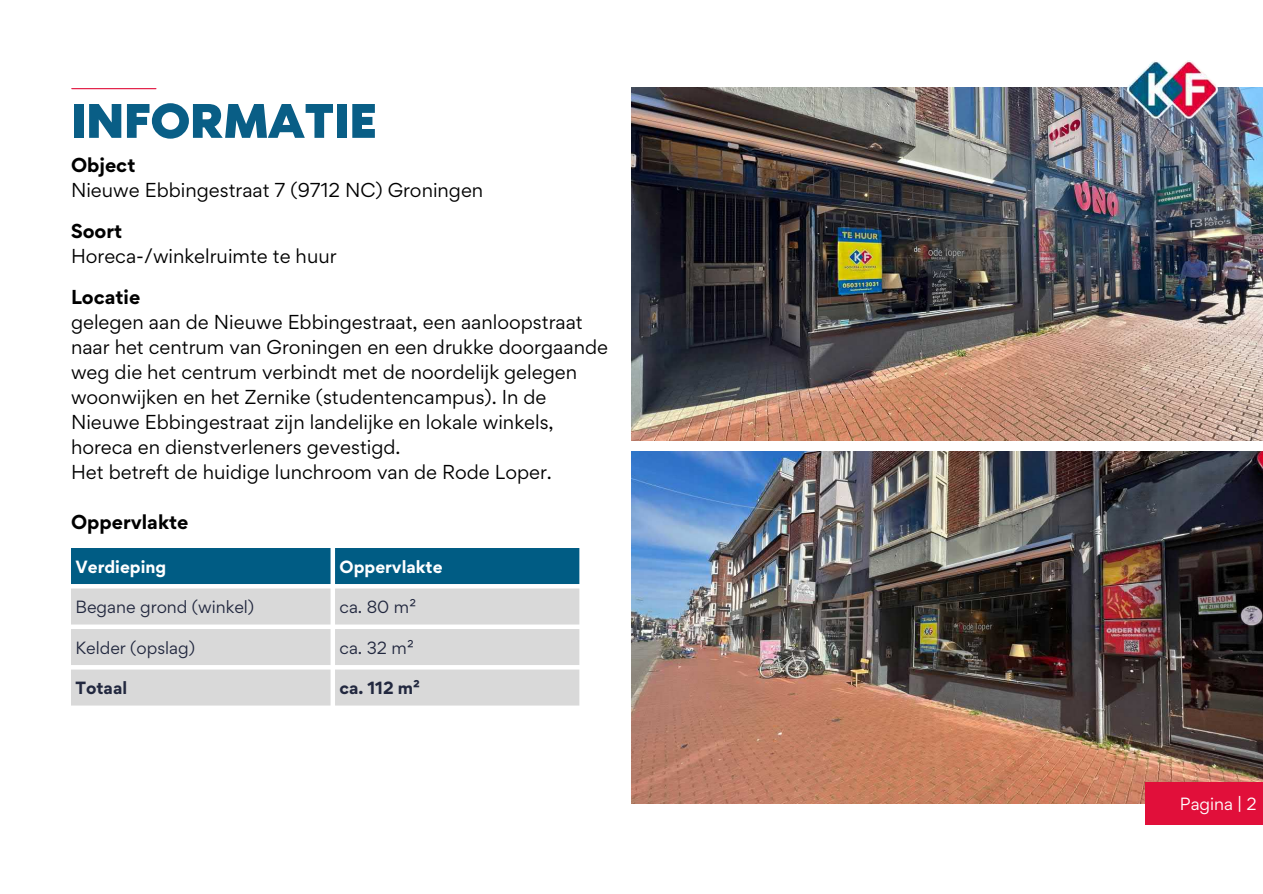
<style>
.page{position:relative;width:1263px;height:894px;background:#fff}
.page>*{position:absolute;margin:0;border:0;box-sizing:border-box;transform-origin:0 0}
.t1{font:61.35px "RTL Media Pro Medium";color:#095e86}
.t2{font:18px/25px "Gordita";color:#000}
.t3{font:700 18px "Gordita";color:#000}
.t4{font:15.75px "Gordita";color:#22283f}
.t5{font:700 15.75px "Gordita";color:#fff}
.t6{font:700 15.75px "Gordita";color:#22283f}
.t7{font:15.75px "Gordita";color:#fff}
</style>
<div class="page">
<hr style="left:72px;top:88px;width:84px;height:1px;background:#e10f3a">
<img style="left:631px;top:87px;width:631px;height:353px">
<img style="left:631px;top:451px;width:631px;height:352px">
<img style="left:1128px;top:60px;width:90px;height:59px">
<div style="left:1145px;top:782px;width:118px;height:43px;background:#e10f3a"></div>
<div style="left:71px;top:548px;width:508px;height:36px;background:#005c84"></div>
<svg style="left:71px;top:588px;width:508px;height:117px;fill:#d9d9d9"></svg>
<p class="t1" style="left:71px;top:94px;width:307px">INFORMATIE</p>
<p class="t3" style="left:71px;top:153px;width:66px">Object</p>
<p class="t2" style="left:71px;top:177px;width:414px">Nieuwe Ebbingestraat 7 (9712 NC) Groningen</p>
<p class="t3" style="left:71px;top:219px;width:53px">Soort</p>
<p class="t2" style="left:71px;top:243px;width:267px">Horeca-/winkelruimte te huur</p>
<p class="t3" style="left:71px;top:285px;width:71px">Locatie</p>
<p class="t2" style="left:71px;top:309px;width:539px">gelegen aan de Nieuwe Ebbingestraat, een aanloopstraat naar het centrum van Groningen en een drukke doorgaande weg die het centrum verbindt met de noordelijk gelegen woonwijken en het Zernike (studentencampus). In de Nieuwe Ebbingestraat zijn landelijke en lokale winkels, horeca en dienstverleners gevestigd.</p>
<p class="t2" style="left:71px;top:459px;width:482px">Het betreft de huidige lunchroom van de Rode Loper.</p>
<p class="t3" style="left:71px;top:510px;width:119px">Oppervlakte</p>
<p class="t5" style="left:75px;top:556px;width:92px">Verdieping</p>
<p class="t5" style="left:340px;top:556px;width:105px">Oppervlakte</p>
<p class="t4" style="left:75px;top:596px;width:180px">Begane grond (winkel)</p>
<p class="t4" style="left:340px;top:596px;width:78px">ca. 80 m²</p>
<p class="t4" style="left:75px;top:636px;width:121px">Kelder (opslag)</p>
<p class="t4" style="left:340px;top:636px;width:76px">ca. 32 m²</p>
<p class="t6" style="left:75px;top:677px;width:53px">Totaal</p>
<p class="t6" style="left:340px;top:677px;width:82px">ca. 112 m²</p>
<p class="t7" style="left:1180px;top:792px;width:78px">Pagina | 2</p>
</div>
